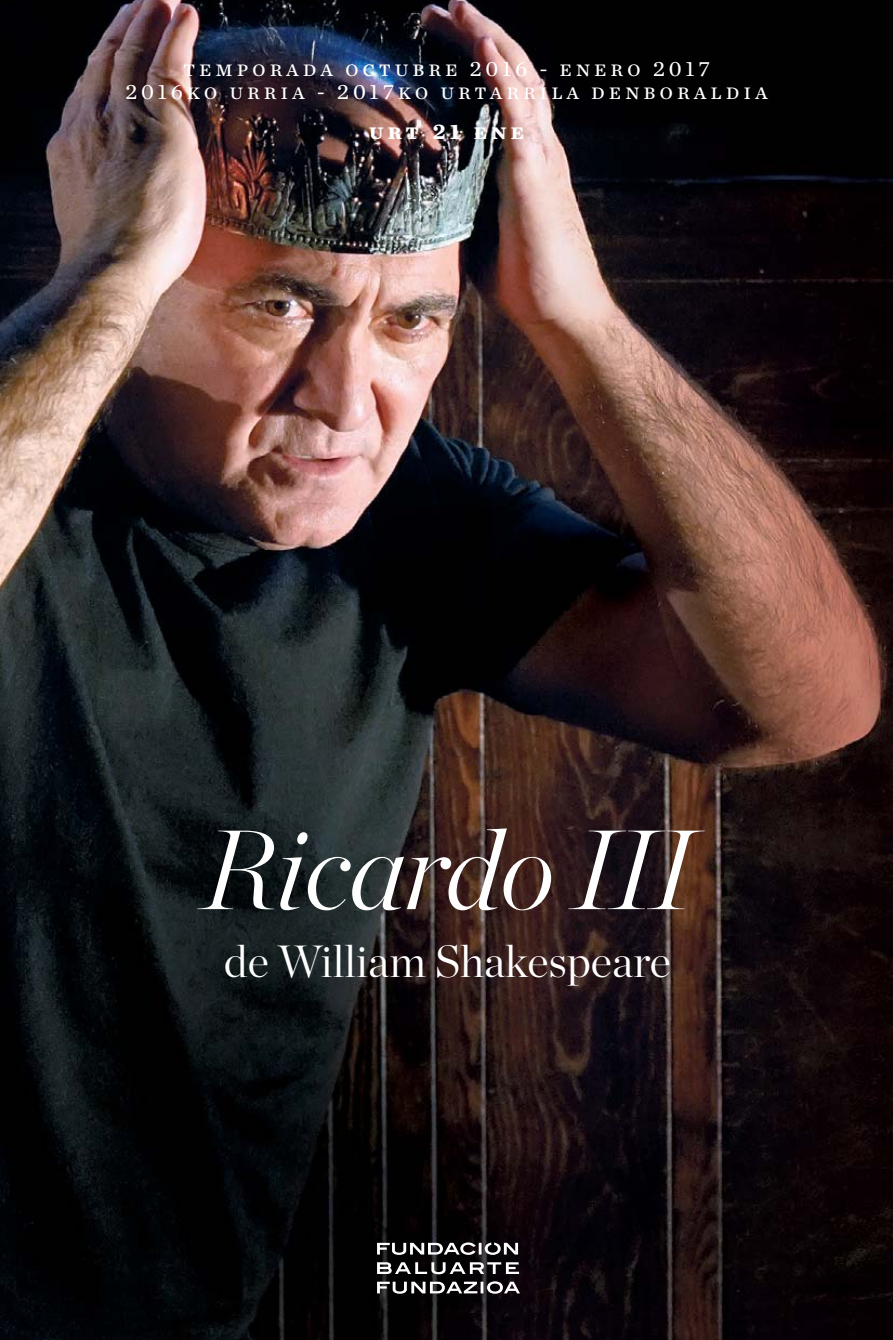
<style>
.page{position:relative;width:893px;height:1340px;background:#fff}
.page>*{position:absolute;margin:0;border:0;box-sizing:border-box;transform-origin:0 0}
.t1{font:italic 200 112.5px "Chronicle Display";letter-spacing:-.02em;color:#fff}
.t2{font:300 45px "Chronicle Display";color:#fff}
.t3{font:22.5px/22.5px "Chronicle Text G1 Roman SC";letter-spacing:.17em;color:#fff;text-align:center}
.t4{font:22.5px "Chronicle Text G1 Bold SC";letter-spacing:.19em;color:#fff}
</style>
<div class="page">
<img style="left:0;top:0;width:893px;height:1339px">
<svg style="left:377px;top:1242px;width:143px;height:51px"></svg>
<p class="t3" style="left:125px;top:57px;width:644px">temporada octubre 2016 - enero 2017<br>2016ko urria - 2017ko urtarrila denboraldia</p>
<p class="t4" style="left:369px;top:118px;width:157px">urt 21 ene</p>
<h1 class="t1" style="left:202px;top:828px;width:492px">Ricardo III</h1>
<h2 class="t2" style="left:224px;top:943px;width:449px">de William Shakespeare</h2>
</div>
